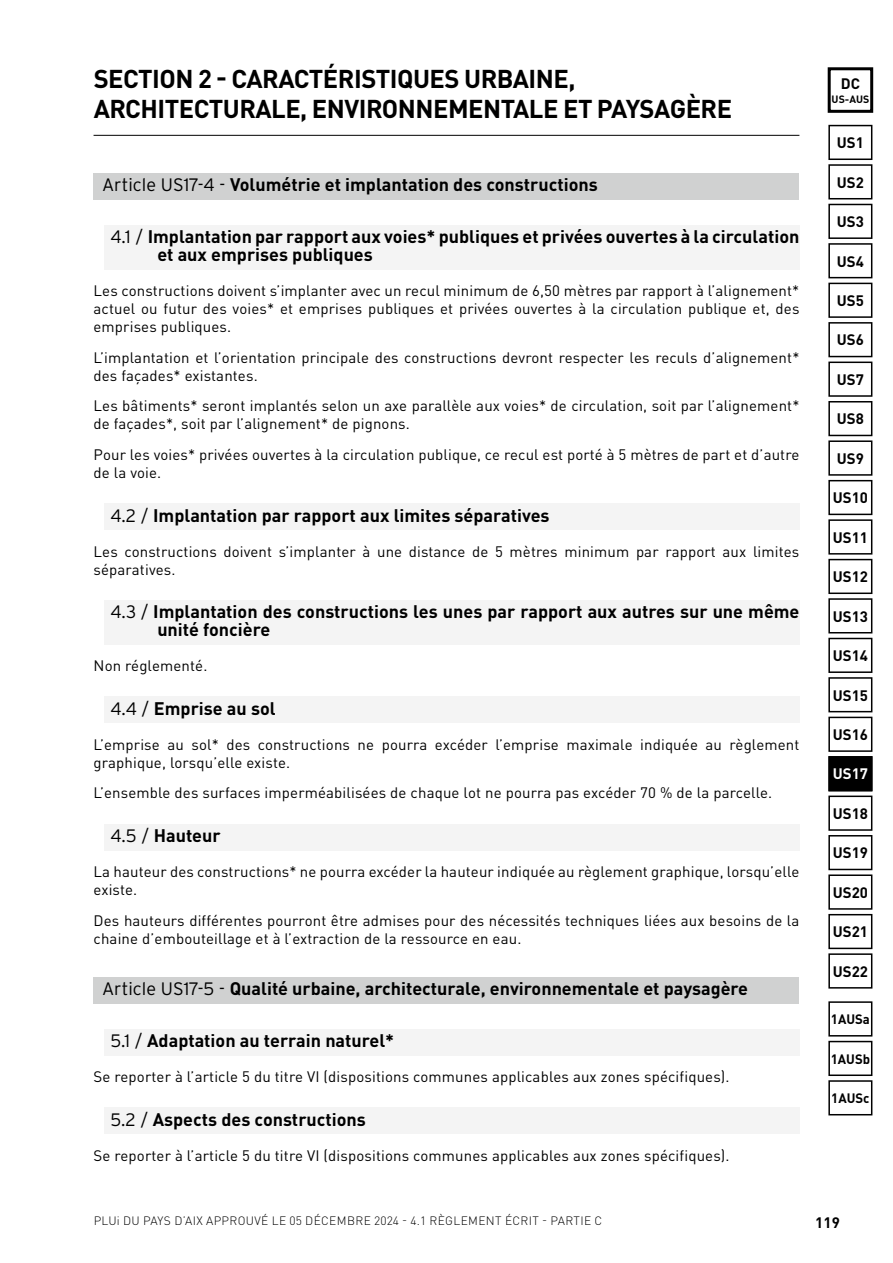
<style>
.page{position:relative;width:893px;height:1263px;background:#fff}
.page>*{position:absolute;margin:0;border:0;box-sizing:border-box;transform-origin:0 0}
.t1{font:700 25.5px/30.6px "DIN Pro";letter-spacing:-.02em;color:#000}
.t2{font:700 18px/18px "DIN Pro";color:#000}
.t3{font:15px/18px "DIN Pro";letter-spacing:.01em;color:#000}
.t4{font:700 15px "DIN Pro";color:#000}
.t5{font:700 15px "DIN Pro";color:#fff}
.t6{font:700 13.5px "DIN Pro";color:#000}
.t7{font:300 12px "DIN Pro";letter-spacing:.03em;color:#000}
.t8{font:700 10.5px "DIN Pro";color:#000}
.s1{font-family:"Interstate";font-weight:300}
</style>
<div class="page">
<div style="left:828px;top:67px;width:45px;height:46px;border:3px solid #000"></div>
<div style="left:828px;top:125px;width:44px;height:35px;border:2px solid #000"></div>
<div style="left:828px;top:164px;width:44px;height:35px;border:2px solid #000"></div>
<div style="left:828px;top:204px;width:44px;height:35px;border:2px solid #000"></div>
<div style="left:828px;top:243px;width:44px;height:35px;border:2px solid #000"></div>
<div style="left:828px;top:283px;width:44px;height:35px;border:2px solid #000"></div>
<div style="left:828px;top:362px;width:44px;height:35px;border:2px solid #000"></div>
<div style="left:828px;top:401px;width:44px;height:35px;border:2px solid #000"></div>
<div style="left:828px;top:480px;width:44px;height:35px;border:2px solid #000"></div>
<div style="left:828px;top:519px;width:44px;height:36px;border:2px solid #000"></div>
<div style="left:828px;top:559px;width:44px;height:35px;border:2px solid #000"></div>
<div style="left:828px;top:677px;width:44px;height:35px;border:2px solid #000"></div>
<div style="left:828px;top:717px;width:44px;height:35px;border:2px solid #000"></div>
<div style="left:828px;top:598px;width:44px;height:35px;border:2px solid #000"></div>
<div style="left:828px;top:638px;width:44px;height:35px;border:2px solid #000"></div>
<div style="left:828px;top:322px;width:44px;height:35px;border:2px solid #000"></div>
<div style="left:828px;top:440px;width:44px;height:36px;border:2px solid #000"></div>
<div style="left:828px;top:835px;width:44px;height:35px;border:2px solid #000"></div>
<div style="left:828px;top:874px;width:44px;height:36px;border:2px solid #000"></div>
<div style="left:828px;top:914px;width:44px;height:35px;border:2px solid #000"></div>
<div style="left:828px;top:795px;width:44px;height:36px;border:2px solid #000"></div>
<div style="left:828px;top:1001px;width:44px;height:35px;border:2px solid #000"></div>
<div style="left:828px;top:1041px;width:44px;height:35px;border:2px solid #000"></div>
<div style="left:828px;top:1080px;width:44px;height:35px;border:2px solid #000"></div>
<div style="left:828px;top:953px;width:44px;height:35px;border:2px solid #000"></div>
<div style="left:829px;top:757px;width:43px;height:33px;background:#000"></div>
<div style="left:828px;top:756px;width:44px;height:35px;border:2px solid #000"></div>
<hr style="left:94px;top:135px;width:705px;height:1px;background:#000">
<div style="left:94px;top:173px;width:705px;height:26px;background:#d0d1d1"></div>
<div style="left:104px;top:225px;width:695px;height:44px;background:#f4f4f4"></div>
<div style="left:104px;top:504px;width:695px;height:26px;background:#f4f4f4"></div>
<div style="left:104px;top:600px;width:695px;height:45px;background:#f4f4f4"></div>
<div style="left:104px;top:697px;width:695px;height:26px;background:#f4f4f4"></div>
<div style="left:104px;top:824px;width:695px;height:26px;background:#f4f4f4"></div>
<div style="left:94px;top:977px;width:705px;height:26px;background:#d0d1d1"></div>
<div style="left:104px;top:1029px;width:695px;height:26px;background:#f4f4f4"></div>
<div style="left:104px;top:1108px;width:695px;height:26px;background:#f4f4f4"></div>
<p class="t1" style="left:94px;top:61px;width:640px;text-indent:104px">2 - CARACTÉRISTIQUES URBAINE,<br>ARCHITECTURALE, ENVIRONNEMENTALE ET PAYSAGÈRE</p>
<p class="t1" style="left:94px;top:61px;width:30px">Section</p>
<p class="t2" style="left:102px;top:174px;width:497px"><span class="s1">Article US17-4 -</span> Volumétrie et implantation des constructions</p>
<p class="t2" style="left:157px;top:226px;width:644px;text-indent:-47px"><span class="s1">4.1 /</span> Implantation par rapport aux voies* publiques et privées ouvertes à la circulation et aux emprises publiques</p>
<p class="t3" style="left:94px;top:280px;width:707px;text-align:justify">Les constructions doivent s’implanter avec un recul minimum de 6,50 mètres par rapport à l’alignement* actuel ou futur des voies* et emprises publiques et privées ouvertes à la circulation publique et, des emprises publiques.</p>
<p class="t3" style="left:94px;top:347px;width:707px">L’implantation et l’orientation principale des constructions devront respecter les reculs d’alignement* des façades* existantes.</p>
<p class="t3" style="left:94px;top:395px;width:707px">Les bâtiments* seront implantés selon un axe parallèle aux voies* de circulation, soit par l’alignement* de façades*, soit par l’alignement* de pignons.</p>
<p class="t3" style="left:94px;top:444px;width:707px">Pour les voies* privées ouvertes à la circulation publique, ce recul est porté à 5 mètres de part et d’autre de la voie.</p>
<p class="t2" style="left:111px;top:505px;width:441px"><span class="s1">4.2 /</span> Implantation par rapport aux limites séparatives</p>
<p class="t3" style="left:94px;top:541px;width:707px">Les constructions doivent s’implanter à une distance de 5 mètres minimum par rapport aux limites séparatives.</p>
<p class="t2" style="left:157px;top:601px;width:644px;text-indent:-47px"><span class="s1">4.3 /</span> Implantation des constructions les unes par rapport aux autres sur une même unité foncière</p>
<p class="t3" style="left:94px;top:655px;width:115px">Non réglementé.</p>
<p class="t2" style="left:111px;top:698px;width:167px"><span class="s1">4.4 /</span> Emprise au sol</p>
<p class="t3" style="left:94px;top:734px;width:707px">L’emprise au sol* des constructions ne pourra excéder l’emprise maximale indiquée au règlement graphique, lorsqu’elle existe.</p>
<p class="t3" style="left:94px;top:782px;width:680px">L’ensemble des surfaces imperméabilisées de chaque lot ne pourra pas excéder 70 % de la parcelle.</p>
<p class="t2" style="left:111px;top:825px;width:112px"><span class="s1">4.5 /</span> Hauteur</p>
<p class="t3" style="left:94px;top:861px;width:707px">La hauteur des constructions* ne pourra excéder la hauteur indiquée au règlement graphique, lorsqu’elle existe.</p>
<p class="t3" style="left:94px;top:910px;width:707px">Des hauteurs différentes pourront être admises pour des nécessités techniques liées aux besoins de la chaine d’embouteillage et à l’extraction de la ressource en eau.</p>
<p class="t2" style="left:102px;top:978px;width:648px"><span class="s1">Article US17-5 -</span> Qualité urbaine, architecturale, environnementale et paysagère</p>
<p class="t2" style="left:111px;top:1030px;width:285px"><span class="s1">5.1 /</span> Adaptation au terrain naturel*</p>
<p class="t3" style="left:94px;top:1066px;width:638px">Se reporter à l’article 5 du titre VI (dispositions communes applicables aux zones spécifiques).</p>
<p class="t2" style="left:111px;top:1109px;width:257px"><span class="s1">5.2 /</span> Aspects des constructions</p>
<p class="t3" style="left:94px;top:1145px;width:638px">Se reporter à l’article 5 du titre VI (dispositions communes applicables aux zones spécifiques).</p>
<p class="t4" style="left:841px;top:72px;width:21px">DC</p>
<p class="t8" style="left:832px;top:91px;width:39px">US-AUS</p>
<p class="t4" style="left:837px;top:131px;width:29px">US1</p>
<p class="t4" style="left:837px;top:170px;width:29px">US2</p>
<p class="t4" style="left:837px;top:210px;width:29px">US3</p>
<p class="t4" style="left:837px;top:249px;width:29px">US4</p>
<p class="t4" style="left:837px;top:289px;width:29px">US5</p>
<p class="t4" style="left:837px;top:328px;width:29px">US6</p>
<p class="t4" style="left:837px;top:368px;width:29px">US7</p>
<p class="t4" style="left:837px;top:407px;width:29px">US8</p>
<p class="t4" style="left:837px;top:447px;width:29px">US9</p>
<p class="t4" style="left:833px;top:486px;width:37px">US10</p>
<p class="t4" style="left:833px;top:526px;width:37px">US11</p>
<p class="t4" style="left:833px;top:565px;width:37px">US12</p>
<p class="t4" style="left:833px;top:604px;width:37px">US13</p>
<p class="t4" style="left:833px;top:644px;width:37px">US14</p>
<p class="t4" style="left:833px;top:683px;width:37px">US15</p>
<p class="t4" style="left:833px;top:723px;width:37px">US16</p>
<p class="t5" style="left:833px;top:762px;width:37px">US17</p>
<p class="t4" style="left:833px;top:802px;width:37px">US18</p>
<p class="t4" style="left:833px;top:841px;width:37px">US19</p>
<p class="t4" style="left:833px;top:881px;width:37px">US20</p>
<p class="t4" style="left:833px;top:920px;width:37px">US21</p>
<p class="t4" style="left:833px;top:959px;width:37px">US22</p>
<p class="t6" style="left:831px;top:1009px;width:40px">1AUSa</p>
<p class="t6" style="left:831px;top:1048px;width:41px">1AUSb</p>
<p class="t6" style="left:831px;top:1087px;width:40px">1AUSc</p>
<p class="t7" style="left:94px;top:1211px;width:510px">PLUi DU PAYS D’AIX APPROUVÉ LE 05 DÉCEMBRE 2024 - 4.1 RÈGLEMENT ÉCRIT - PARTIE C</p>
<p class="t4" style="left:815px;top:1210px;width:26px">119</p>
</div>
